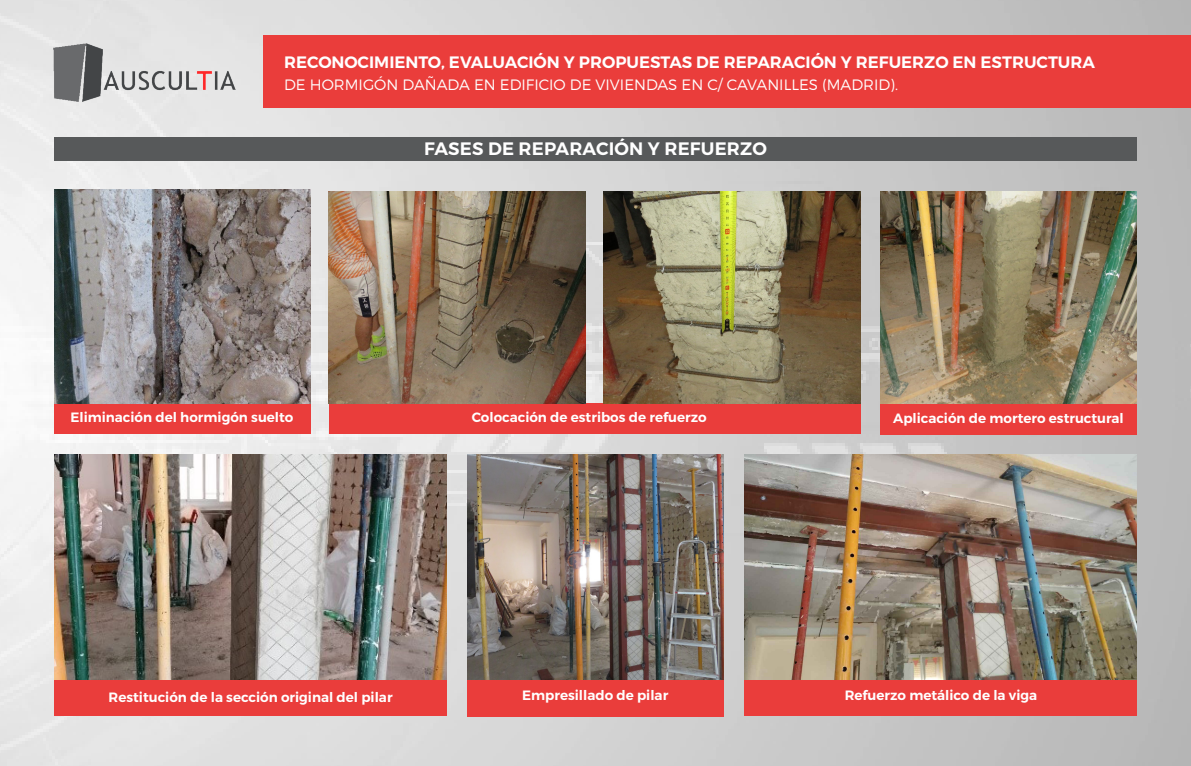
<style>
.page{position:relative;width:1191px;height:766px;background:#fff}
.page>*{position:absolute;margin:0;border:0;box-sizing:border-box;transform-origin:0 0}
.t1{font:600 18px "Montserrat";letter-spacing:.01em;color:#fff}
.t2{font:600 16.5px "Montserrat";color:#fff}
.t3{font:300 15px "Montserrat";color:#fff}
.t4{font:600 13.5px "Montserrat";color:#fff}
</style>
<div class="page">
<img style="left:0;top:0;width:1191px;height:765px">
<div style="left:54px;top:136px;width:1083px;height:27px;background:#57595a"></div>
<div style="left:264px;top:35px;width:927px;height:73px;background:#ea3d3b"></div>
<img style="left:25px;top:36px;width:239px;height:73px">
<div style="left:54px;top:403px;width:256px;height:31px;background:#ea3d3b"></div>
<div style="left:467px;top:679px;width:256px;height:37px;background:#ea3d3b"></div>
<div style="left:329px;top:403px;width:531px;height:31px;background:#ea3d3b"></div>
<div style="left:55px;top:679px;width:391px;height:37px;background:#ea3d3b"></div>
<div style="left:745px;top:679px;width:392px;height:37px;background:#ea3d3b"></div>
<div style="left:880px;top:403px;width:257px;height:31px;background:#ea3d3b"></div>
<img style="left:54px;top:189px;width:256px;height:214px">
<img style="left:467px;top:454px;width:256px;height:225px">
<img style="left:329px;top:192px;width:256px;height:211px">
<img style="left:880px;top:191px;width:257px;height:212px">
<img style="left:604px;top:191px;width:256px;height:212px">
<img style="left:55px;top:454px;width:391px;height:225px">
<img style="left:745px;top:454px;width:392px;height:225px">
<p class="t2" style="left:284px;top:52px;width:812px">RECONOCIMIENTO, EVALUACIÓN Y PROPUESTAS DE REPARACIÓN Y REFUERZO EN ESTRUCTURA</p>
<p class="t3" style="left:284px;top:76px;width:615px">DE HORMIGÓN DAÑADA EN EDIFICIO DE VIVIENDAS EN C/ CAVANILLES (MADRID).</p>
<p class="t4" style="left:70px;top:409px;width:224px">Eliminación del hormigón suelto</p>
<h1 class="t1" style="left:424px;top:137px;width:344px">FASES DE REPARACIÓN Y REFUERZO</h1>
<p class="t4" style="left:472px;top:408px;width:236px">Colocación de estribos de refuerzo</p>
<p class="t4" style="left:893px;top:409px;width:232px">Aplicación de mortero estructural</p>
<p class="t4" style="left:109px;top:688px;width:285px">Restitución de la sección original del pilar</p>
<p class="t4" style="left:844px;top:686px;width:194px">Refuerzo metálico de la viga</p>
<p class="t4" style="left:522px;top:687px;width:148px">Empresillado de pilar</p>
</div>
